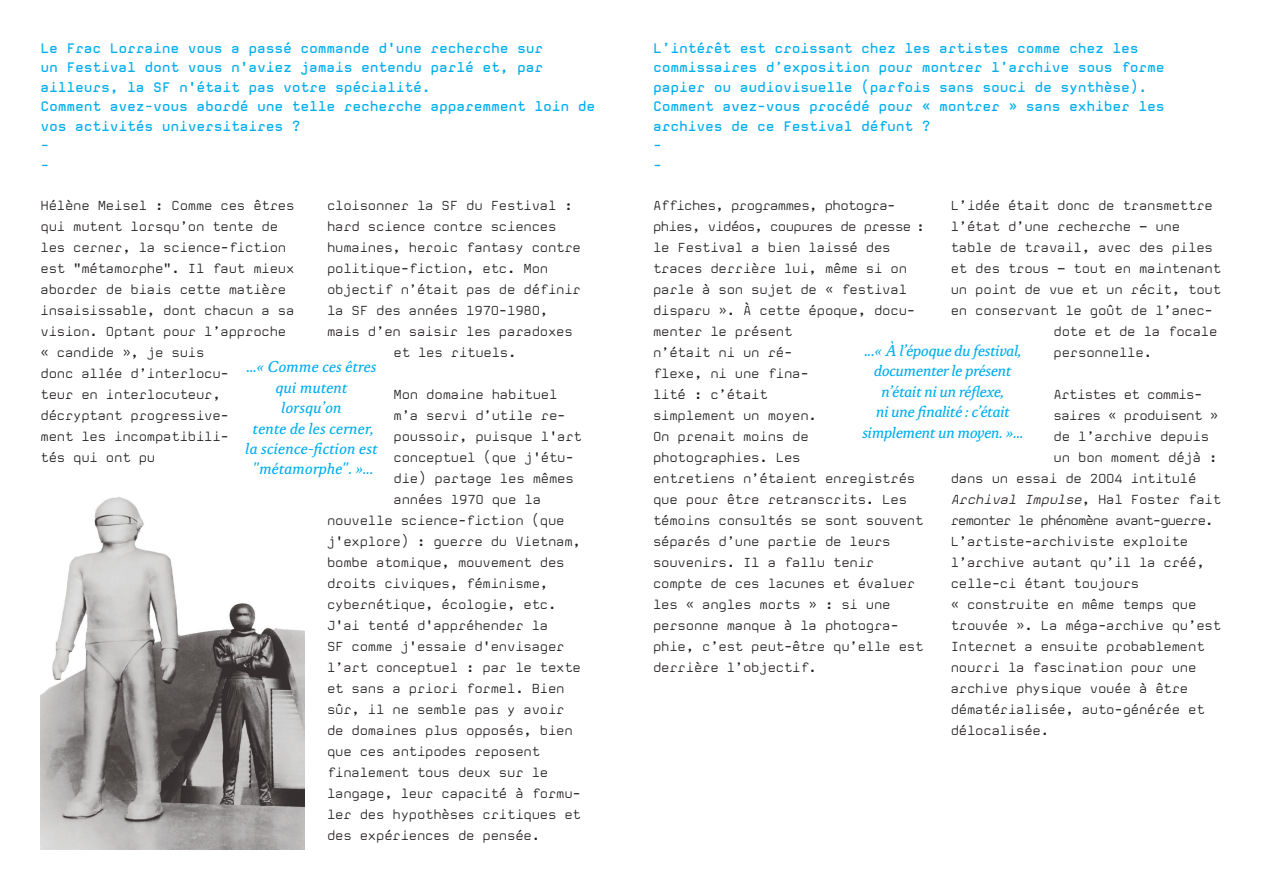
<style>
.page{position:relative;width:1263px;height:893px;background:#fff}
.page>*{position:absolute;margin:0;border:0;box-sizing:border-box;transform-origin:0 0}
.t1{font:16.95px/20.4px "Korpus B12";letter-spacing:-.02em;color:#00aeef;text-align:center}
.t2{font:16.95px/20.4px "Korpus B12";color:#00aeef;text-align:center}
.t3{font:700 13.5px/19.5px "Mono";letter-spacing:-.02em;color:#00aeef}
.t4{font:300 12.75px/21px "Mono";letter-spacing:-.02em;color:#231f20}
.t5{font:300 12.75px "Mono";letter-spacing:-.05em;color:#231f20}
.t6{font:300 12.75px "Mono";letter-spacing:-.075em;color:#231f20}
.t7{font:italic 300 12.75px "Mono";letter-spacing:-.02em;color:#231f20}
.s1{font-family:"Korpus B"}
.s2{font-style:normal}
</style>
<div class="page">
<img style="left:40px;top:497px;width:264px;height:353px">
<p class="t3" style="left:40px;top:39px;width:556px">Le Frac Lorraine vous a passé commande d'une recherche sur<br>un Festival dont vous n'aviez jamais entendu parlé et, par ailleurs, la SF n'était pas votre spécialité.<br>Comment avez-vous abordé une telle recherche apparemment loin de vos activités universitaires ?<br>-<br>-</p>
<p class="t3" style="left:653px;top:39px;width:513px">L’intérêt est croissant chez les artistes comme chez les commissaires d’exposition pour montrer l’archive sous forme papier ou audiovisuelle (parfois sans souci de synthèse).<br>Comment avez-vous procédé pour « montrer » sans exhiber les archives de ce Festival défunt ?<br>-<br>-</p>
<p class="t4" style="left:40px;top:196px;width:256px">Hélène Meisel : Comme ces êtres qui mutent lorsqu’on tente de les cerner, la science-fiction est "métamorphe". Il faut mieux aborder de biais cette matière insaisissable, dont chacun a sa vision. Optant pour l’approche « candide », je suis<br>donc allée d’interlocu-<br>teur en interlocuteur, décryptant progressive-<br>ment les incompatibili-<br>tés qui ont pu</p>
<p class="t4" style="left:327px;top:196px;width:247px">cloisonner la SF du Festival :</p>
<p class="t4" style="left:327px;top:217px;width:231px">hard science contre sciences</p>
<p class="t4" style="left:327px;top:238px;width:256px">humaines, heroic fantasy contre</p>
<p class="t4" style="left:327px;top:259px;width:223px">politique-fiction, etc. Mon</p>
<p class="t4" style="left:327px;top:280px;width:256px">objectif n’était pas de définir</p>
<p class="t4" style="left:327px;top:301px;width:223px">la SF des années 1970-1980,</p>
<p class="t4" style="left:327px;top:322px;width:247px">mais d’en saisir les paradoxes</p>
<p class="t4" style="left:394px;top:343px;width:125px">et les rituels.</p>
<p class="t4" style="left:394px;top:385px;width:165px">Mon domaine habituel</p>
<p class="t4" style="left:394px;top:406px;width:174px">m’a servi d’utile re-</p>
<p class="t4" style="left:394px;top:427px;width:190px">poussoir, puisque l'art</p>
<p class="t4" style="left:394px;top:448px;width:182px">conceptuel (que j'étu-</p>
<p class="t4" style="left:394px;top:469px;width:182px">die) partage les mêmes</p>
<p class="t4" style="left:394px;top:490px;width:149px">années 1970 que la</p>
<p class="t4" style="left:327px;top:511px;width:239px">nouvelle science-fiction (que</p>
<p class="t4" style="left:327px;top:532px;width:256px">j'explore) : guerre du Vietnam,</p>
<p class="t4" style="left:327px;top:553px;width:239px">bombe atomique, mouvement des</p>
<p class="t4" style="left:327px;top:574px;width:223px">droits civiques, féminisme,</p>
<p class="t4" style="left:327px;top:595px;width:231px">cybernétique, écologie, etc.</p>
<p class="t4" style="left:327px;top:616px;width:223px">J'ai tenté d'appréhender la</p>
<p class="t4" style="left:327px;top:637px;width:239px">SF comme j'essaie d'envisager</p>
<p class="t4" style="left:327px;top:658px;width:256px">l’art conceptuel : par le texte</p>
<p class="t4" style="left:327px;top:679px;width:239px">et sans a priori formel. Bien</p>
<p class="t4" style="left:327px;top:700px;width:239px">sûr, il ne semble pas y avoir</p>
<p class="t4" style="left:327px;top:721px;width:247px">de domaines plus opposés, bien</p>
<p class="t4" style="left:327px;top:742px;width:215px">que ces antipodes reposent</p>
<p class="t4" style="left:327px;top:763px;width:223px">finalement tous deux sur le</p>
<p class="t4" style="left:327px;top:784px;width:256px">langage, leur capacité à formu-</p>
<p class="t4" style="left:327px;top:805px;width:256px">ler des hypothèses critiques et</p>
<p class="t4" style="left:327px;top:826px;width:215px">des expériences de pensée.</p>
<h1 class="t2" style="left:245px;top:358px;width:134px"><span class="s1">.</span>..« Comme ces êtres qui mutent lorsqu’on<br>tente de les cerner, la science-fiction est "métamorphe". »...</h1>
<p class="t4" style="left:653px;top:196px;width:273px">Affiches, programmes, photogra&shy;phies, vidéos, coupures de presse : le Festival a bien laissé des traces derrière lui, même si on parle à son sujet de « festival disparu ». À cette époque, docu&shy;menter le présent<br>n’était ni un ré-<br>flexe, ni une fina-<br>lité : c’était<br>simplement un moyen.<br>On prenait moins de photographies. Les<br>entretiens n’étaient enregistrés que pour être retranscrits. Les témoins consultés se sont souvent séparés d’une partie de leurs souvenirs. Il a fallu tenir compte de ces lacunes et évaluer les « angles morts » : si une personne manque à la photogra&shy;phie, c’est peut-être qu’elle est derrière l’objectif.</p>
<p class="t4" style="left:951px;top:196px;width:264px">L’idée était donc de transmettre</p>
<p class="t4" style="left:951px;top:217px;width:231px">l’état d’une recherche – une</p>
<p class="t4" style="left:951px;top:238px;width:264px">table de travail, avec des piles</p>
<p class="t4" style="left:951px;top:259px;width:272px">et des trous – tout en maintenant</p>
<p class="t4" style="left:951px;top:280px;width:272px">un point de vue et un récit, tout</p>
<p class="t4" style="left:951px;top:301px;width:264px">en conservant le goût de l’anec-</p>
<p class="t4" style="left:1053px;top:322px;width:165px">dote et de la focale</p>
<p class="t4" style="left:1053px;top:343px;width:100px">personnelle.</p>
<p class="t5" style="left:1053px;top:389px;width:150px">Artistes et commis-</p>
<p class="t5" style="left:1053px;top:410px;width:166px">saires « produisent »</p>
<p class="t4" style="left:1053px;top:427px;width:157px">de l’archive depuis</p>
<p class="t4" style="left:1053px;top:448px;width:165px">un bon moment déjà :</p>
<p class="t4" style="left:951px;top:469px;width:247px">dans un essai de 2004 intitulé</p>
<p class="t7" style="left:951px;top:494px;width:272px">Archival Impulse<span class="s2">, Hal Foster fait</span></p>
<p class="t6" style="left:951px;top:515px;width:264px">remonter le phénomène avant-guerre.</p>
<p class="t4" style="left:951px;top:532px;width:239px">L’artiste-archiviste exploite</p>
<p class="t4" style="left:951px;top:553px;width:256px">l’archive autant qu’il la créé,</p>
<p class="t4" style="left:951px;top:574px;width:190px">celle-ci étant toujours</p>
<p class="t4" style="left:951px;top:595px;width:247px">« construite en même temps que</p>
<p class="t4" style="left:951px;top:616px;width:272px">trouvée ». La méga-archive qu’est</p>
<p class="t4" style="left:951px;top:637px;width:256px">Internet a ensuite probablement</p>
<p class="t4" style="left:951px;top:658px;width:247px">nourri la fascination pour une</p>
<p class="t4" style="left:951px;top:679px;width:239px">archive physique vouée à être</p>
<p class="t4" style="left:951px;top:700px;width:256px">dématérialisée, auto-générée et</p>
<p class="t4" style="left:951px;top:721px;width:100px">délocalisée.</p>
<h1 class="t1" style="left:862px;top:342px;width:163px"><span class="s1">.</span>..« À l’époque du festival, documenter le présent n’était ni un réflexe,<br>ni une finalité : c’était simplement un moyen. »...</h1>
</div>
